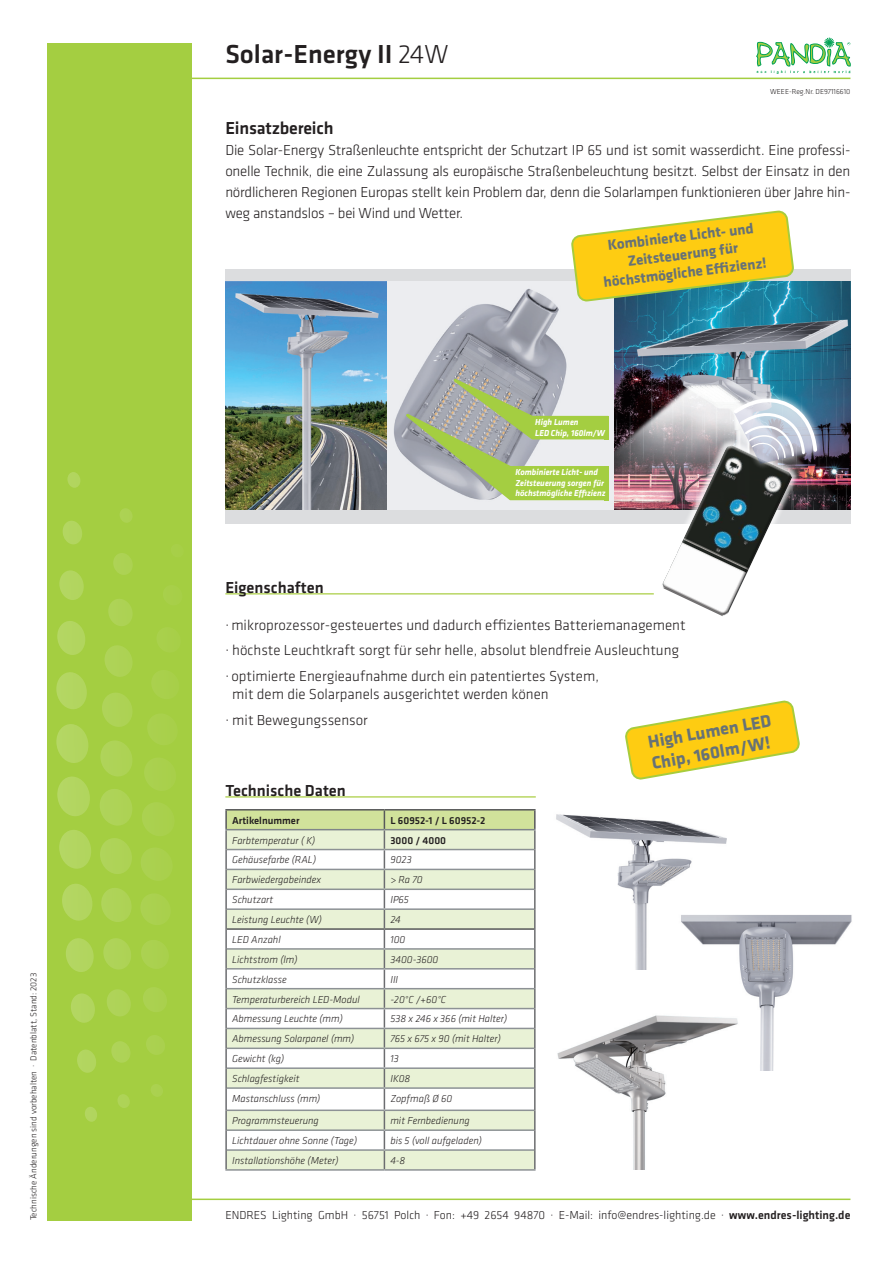
<style>
.page{position:relative;width:893px;height:1263px;background:#fff}
.page>*{position:absolute;margin:0;border:0;box-sizing:border-box;transform-origin:0 0}
.t1{font:500 27px "Klavika";color:#231f20}
.Anlesertext{font:700 18px "Klavika";color:#677276}
.t2{font:500 18px "Klavika";letter-spacing:-.01em;color:#231f20}
.Überschriften-Fließt{font:500 16.5px "Klavika";color:#231f20}
.Fließtext{font:300 15px/21px "Klavika";color:#231f20;text-align:justify}
.Anlesertext-2{font:700 15px "Klavika";color:#677276}
.t3{font:300 12px "Klavika";color:#231f20}
.Tabellentext{font:italic 300 10.5px "Klavika";color:#231f20}
.Tabellendaten-rechts{font:italic 300 10.5px "Klavika";color:#231f20}
.Tabellentext-übersch{font:500 10.5px "Klavika";color:#231f20}
.Tabelle-Artikelnumme{font:500 10.5px "Klavika";color:#231f20}
.t4{font:italic 700 9px/10.5px "Klavika";color:#fff;scale:.95 1}
.t5{font:300 9px "Klavika";color:#231f20}
.t6{font:300 7.5px "Klavika";color:#231f20}
.s1{font-weight:300}
.s2{font-weight:500}
</style>
<div class="page">
<div style="left:225px;top:269px;width:626px;height:254px;background:#dcdddf"></div>
<img style="left:387px;top:282px;width:227px;height:227px">
<img style="left:225px;top:282px;width:162px;height:227px">
<div style="left:47px;top:43px;width:144px;height:1177px;background:#a4ce41"></div>
<hr style="left:48px;top:1198px;width:802px;height:2px;background:#a4ce41">
<hr style="left:191px;top:78px;width:659px;height:1px;background:#a4ce41">
<svg style="left:756px;top:37px;width:95px;height:37px"></svg>
<div style="left:85px;top:1106px;width:12px;height:16px;background:#b1d55f;border-radius:50%"></div>
<div style="left:77px;top:1049px;width:19px;height:24px;background:#b2d55f;border-radius:50%"></div>
<svg style="left:71px;top:993px;width:24px;height:30px"></svg>
<svg style="left:66px;top:938px;width:28px;height:34px"></svg>
<svg style="left:62px;top:884px;width:31px;height:37px"></svg>
<svg style="left:59px;top:830px;width:32px;height:39px"></svg>
<svg style="left:57px;top:776px;width:33px;height:40px"></svg>
<svg style="left:56px;top:724px;width:33px;height:39px"></svg>
<svg style="left:56px;top:672px;width:31px;height:37px"></svg>
<svg style="left:57px;top:621px;width:28px;height:34px"></svg>
<svg style="left:59px;top:570px;width:25px;height:30px"></svg>
<svg style="left:62px;top:520px;width:20px;height:25px"></svg>
<div style="left:67px;top:472px;width:14px;height:16px;background:#b2d55f;border-radius:50%"></div>
<div style="left:117px;top:1094px;width:13px;height:14px;background:#aed357;border-radius:50%"></div>
<svg style="left:111px;top:1041px;width:19px;height:22px"></svg>
<svg style="left:107px;top:989px;width:24px;height:27px"></svg>
<svg style="left:103px;top:938px;width:28px;height:32px"></svg>
<svg style="left:101px;top:888px;width:31px;height:34px"></svg>
<svg style="left:100px;top:838px;width:32px;height:36px"></svg>
<svg style="left:100px;top:789px;width:32px;height:37px"></svg>
<svg style="left:100px;top:740px;width:32px;height:37px"></svg>
<svg style="left:102px;top:693px;width:30px;height:34px"></svg>
<svg style="left:105px;top:645px;width:27px;height:32px"></svg>
<svg style="left:108px;top:599px;width:25px;height:27px"></svg>
<svg style="left:113px;top:553px;width:20px;height:22px"></svg>
<svg style="left:120px;top:508px;width:13px;height:15px"></svg>
<svg style="left:151px;top:1084px;width:12px;height:13px"></svg>
<svg style="left:146px;top:1035px;width:19px;height:20px"></svg>
<svg style="left:143px;top:987px;width:24px;height:25px"></svg>
<svg style="left:141px;top:940px;width:27px;height:29px"></svg>
<svg style="left:141px;top:894px;width:29px;height:31px"></svg>
<svg style="left:141px;top:848px;width:28px;height:33px"></svg>
<svg style="left:142px;top:802px;width:26px;height:34px"></svg>
<svg style="left:144px;top:758px;width:23px;height:33px"></svg>
<svg style="left:147px;top:714px;width:18px;height:31px"></svg>
<svg style="left:152px;top:670px;width:12px;height:28px"></svg>
<svg style="left:157px;top:629px;width:6px;height:20px"></svg>
<svg style="left:405px;top:377px;width:205px;height:124px"></svg>
<div style="left:604px;top:416px;width:5px;height:23px;background:#a4ce41"></div>
<div style="left:604px;top:466px;width:5px;height:34px;background:#a4ce41"></div>
<img style="left:614px;top:282px;width:236px;height:227px">
<img style="left:650px;top:373px;width:190px;height:243px">
<hr style="left:225px;top:809px;width:159px;height:1px;background:#57585a">
<hr style="left:384px;top:809px;width:152px;height:1px;background:#57585a">
<svg style="left:225px;top:810px;width:311px;height:359px"></svg>
<hr style="left:225px;top:1169px;width:159px;height:2px;background:#8d9295">
<hr style="left:384px;top:1169px;width:152px;height:2px;background:#8d9295">
<hr style="left:225px;top:796px;width:311px;height:1px;background:#a7cc3c">
<hr style="left:225px;top:593px;width:429px;height:1px;background:#a7cc3c">
<svg style="left:625px;top:701px;width:174px;height:78px"></svg>
<svg style="left:572px;top:211px;width:221px;height:90px"></svg>
<img style="left:556px;top:814px;width:171px;height:156px">
<img style="left:674px;top:906px;width:178px;height:164px">
<img style="left:557px;top:999px;width:185px;height:171px">
<p class="t5" style="left:29px;top:1220px;width:249px;rotate:-90deg">Technische Änderungen sind vorbehalten · Datenblatt, Stand: 2023</p>
<p class="t1" style="left:225px;top:39px;width:225px">Solar-Energy II <span class="s1">24W</span></p>
<p class="t6" style="left:770px;top:87px;width:82px">WEEE-Reg.Nr. DE97116610</p>
<p class="t2" style="left:225px;top:118px;width:110px">Einsatzbereich</p>
<p class="Fließtext" style="left:225px;top:139px;width:627px">Die Solar-Energy Straßenleuchte entspricht der Schutzart IP 65 und ist somit wasserdicht. Eine professi&shy;onelle Technik, die eine Zulassung als europäische Straßenbeleuchtung besitzt. Selbst der Einsatz in den nördlicheren Regionen Europas stellt kein Problem dar, denn die Solarlampen funktionieren über Jahre hin&shy;weg anstandslos – bei Wind und Wetter.</p>
<p class="Anlesertext-2" style="left:607px;top:237px;width:148px;rotate:-7deg">Kombinierte Licht- und</p>
<p class="Anlesertext-2" style="left:627px;top:253px;width:113px;rotate:-7deg">Zeitsteuerung für</p>
<p class="Anlesertext-2" style="left:603px;top:274px;width:166px;rotate:-7deg">höchstmögliche Effi zienz!</p>
<p class="Überschriften-Fließt" style="left:225px;top:578px;width:100px">Eigenschaften</p>
<p class="t4" style="left:535px;top:417px;width:47px">High Lumen</p>
<p class="t4" style="left:535px;top:428px;width:75px">LED Chip, 160lm/W</p>
<p class="t4" style="left:515px;top:467px;width:97px">Kombinierte Licht- und<br>Zeitsteuerung sorgen für höchstmögliche Effizienz</p>
<p class="Fließtext" style="left:225px;top:615px;width:462px">· mikroprozessor-gesteuertes und dadurch effizientes Batteriemanagement</p>
<p class="Fließtext" style="left:225px;top:640px;width:455px">· höchste Leuchtkraft sorgt für sehr helle, absolut blendfreie Ausleuchtung</p>
<p class="Fließtext" style="left:232px;top:667px;width:368px;line-height:18px;text-indent:-7px">· optimierte Energieaufnahme durch ein patentiertes System, mit dem die Solarpanels ausgerichtet werden könen</p>
<p class="Fließtext" style="left:225px;top:709px;width:144px">· mit Bewegungssensor</p>
<p class="Anlesertext" style="left:647px;top:732px;width:126px;rotate:-10deg">High Lumen LED</p>
<p class="Anlesertext" style="left:650px;top:754px;width:121px;rotate:-10deg">Chip, 160lm/W!</p>
<p class="Überschriften-Fließt" style="left:225px;top:781px;width:122px">Technische Daten</p>
<p class="Tabellentext-übersch" style="left:232px;top:814px;width:69px">Artikelnummer</p>
<p class="Tabellentext-übersch" style="left:390px;top:814px;width:96px">L 60952-1 / L 60952-2</p>
<p class="Tabellentext" style="left:232px;top:834px;width:85px">Farbtemperatur ( K)</p>
<p class="Tabelle-Artikelnumme" style="left:390px;top:834px;width:57px">3000 / 4000</p>
<p class="Tabellentext" style="left:232px;top:854px;width:86px">Gehäusefarbe (RAL)</p>
<p class="Tabellentext" style="left:390px;top:854px;width:23px">9023</p>
<p class="Tabellentext" style="left:232px;top:874px;width:90px">Farbwiedergabeindex</p>
<p class="Tabellendaten-rechts" style="left:390px;top:874px;width:34px">&gt; Ra 70</p>
<p class="Tabellentext" style="left:232px;top:894px;width:43px">Schutzart</p>
<p class="Tabellendaten-rechts" style="left:390px;top:894px;width:20px">IP65</p>
<p class="Tabellentext" style="left:232px;top:914px;width:91px">Leistung Leuchte (W)</p>
<p class="Tabellentext" style="left:390px;top:914px;width:12px">24</p>
<p class="Tabellentext" style="left:232px;top:934px;width:50px">LED Anzahl</p>
<p class="Tabellentext" style="left:390px;top:934px;width:17px">100</p>
<p class="Tabellentext" style="left:232px;top:953px;width:67px">Lichtstrom (lm)</p>
<p class="Tabellendaten-rechts" style="left:390px;top:953px;width:50px">3400-3600</p>
<p class="Tabellentext" style="left:232px;top:973px;width:56px">Schutzklasse</p>
<p class="Tabellendaten-rechts" style="left:390px;top:973px;width:9px">III</p>
<p class="Tabellentext" style="left:232px;top:993px;width:129px">Temperaturbereich LED-Modul</p>
<p class="Tabellendaten-rechts" style="left:390px;top:993px;width:57px">-20°C /+60°C</p>
<p class="Tabellentext" style="left:232px;top:1013px;width:112px">Abmessung Leuchte (mm)</p>
<p class="Tabellendaten-rechts" style="left:390px;top:1013px;width:118px">538 x 246 x 366 (mit Halter)</p>
<p class="Tabellentext" style="left:232px;top:1033px;width:124px">Abmessung Solarpanel (mm)</p>
<p class="Tabellendaten-rechts" style="left:390px;top:1033px;width:112px">765 x 675 x 90 (mit Halter)</p>
<p class="Tabellentext" style="left:232px;top:1053px;width:54px">Gewicht (kg)</p>
<p class="Tabellentext" style="left:390px;top:1053px;width:10px">13</p>
<p class="Tabellentext" style="left:232px;top:1073px;width:69px">Schlagfestigkeit</p>
<p class="Tabellentext" style="left:390px;top:1073px;width:22px">IK08</p>
<p class="Tabellentext" style="left:232px;top:1093px;width:90px">Mastanschluss (mm)</p>
<p class="Tabellendaten-rechts" style="left:390px;top:1093px;width:64px">Zopfmaß Ø 60</p>
<p class="Tabellentext" style="left:232px;top:1115px;width:88px">Programmsteuerung</p>
<p class="Tabellendaten-rechts" style="left:390px;top:1115px;width:81px">mit Fernbedienung</p>
<p class="Tabellentext" style="left:232px;top:1135px;width:127px">Lichtdauer ohne Sonne (Tage)</p>
<p class="Tabellendaten-rechts" style="left:390px;top:1135px;width:93px">bis 5 (voll aufgeladen)</p>
<p class="Tabellentext" style="left:232px;top:1155px;width:108px">Installationshöhe (Meter)</p>
<p class="Tabellentext" style="left:390px;top:1155px;width:17px">4-8</p>
<p class="t3" style="left:225px;top:1209px;width:627px">ENDRES Lighting GmbH · 56751 Polch · Fon: +49 2654 94870 · E-Mail: info@endres-lighting.de · <span class="s2">www.endres-lighting.de</span></p>
</div>
